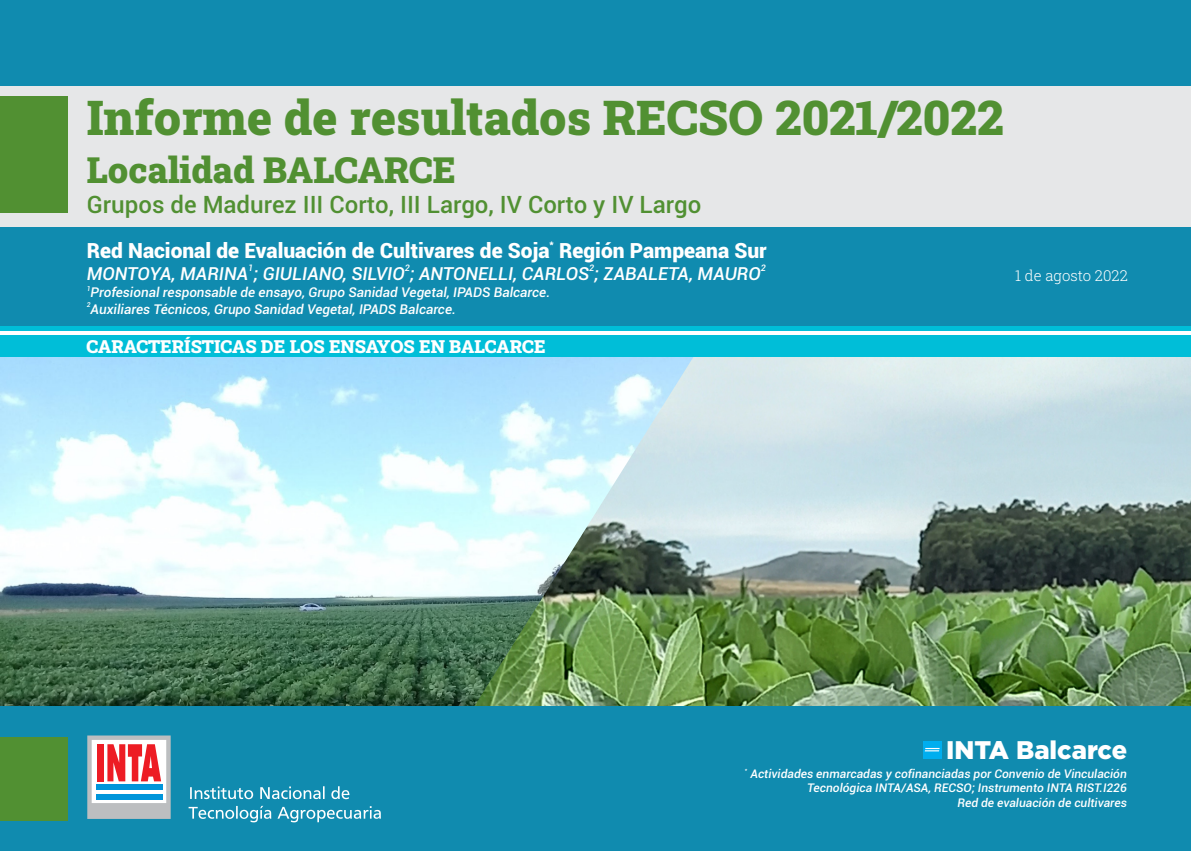
<style>
.page{position:relative;width:1191px;height:851px;background:#fff}
.page>*{position:absolute;margin:0;border:0;box-sizing:border-box;transform-origin:0 0}
.t1{font:900 48px "Roboto Slab";color:#519032}
.t2{font:900 36px "Roboto Slab";color:#519032}
.t3{font:25.5px "Arial";color:#fff}
.t4{font:italic 500 24px "Roboto";color:#519032}
.t5{font:900 21px "Roboto";color:#fff}
.t6{font:italic 500 18px "Roboto";color:#fff}
.t7{font:900 18px "Roboto Slab";color:#fff}
.t8{font:300 15px "Roboto Slab";color:#fff}
.t9{font:italic 500 13.5px "Roboto";color:#fff}
.t10{font:italic 500 12px/14.4px "Roboto";color:#fff;text-align:right}
.t11{font:900 10.5px "Roboto";color:#fff}
.t12{font:italic 500 9px "Roboto";color:#fff}
.t13{font:italic 500 6.75px "Roboto";color:#fff}
.t14{font:italic 500 6px "Roboto";color:#fff}
</style>
<div class="page">
<img style="left:693px;top:356px;width:498px;height:350px">
<img style="left:0;top:356px;width:693px;height:350px">
<div style="left:0;top:706px;width:1191px;height:144px;background:#108baf"></div>
<div style="left:0;top:737px;width:68px;height:83px;background:#519032"></div>
<svg style="left:87px;top:735px;width:84px;height:83px;background:#c5a7b2"></svg>
<svg style="left:189px;top:786px;width:192px;height:36px"></svg>
<div style="left:0;top:0;width:1191px;height:327px;background:#e6e7e8"></div>
<div style="left:0;top:227px;width:1191px;height:100px;background:#108baf"></div>
<div style="left:0;top:335px;width:1191px;height:21px;background:#00bed8"></div>
<hr style="left:0;top:327px;width:1191px;height:4px;background:#00bed8">
<div style="left:923px;top:740px;width:18px;height:18px;background:#00aeef"></div>
<svg style="left:924px;top:747px;width:15px;height:4px"></svg>
<div style="left:0;top:0;width:1191px;height:85px;background:#108baf"></div>
<div style="left:0;top:96px;width:68px;height:116px;background:#519032"></div>
<h1 class="t1" style="left:87px;top:85px;width:918px">Informe de resultados RECSO 2021/2022</h1>
<h2 class="t2" style="left:87px;top:145px;width:370px">Localidad BALCARCE</h2>
<h3 class="t4" style="left:87px;top:195px;width:616px">Grupos de Madurez III Corto, III Largo, IV Corto y IV Largo</h3>
<h3 class="t5" style="left:87px;top:242px;width:681px">Red Nacional de Evaluación de Cultivares de Soja Región Pampeana Sur</h3>
<p class="t12" style="left:248px;top:264px;width:7px">1</p>
<p class="t12" style="left:405px;top:264px;width:7px">2</p>
<p class="t12" style="left:589px;top:264px;width:7px">2</p>
<p class="t12" style="left:761px;top:264px;width:7px">2</p>
<p class="t11" style="left:549px;top:239px;width:6px">*</p>
<h3 class="t6" style="left:87px;top:266px;width:675px">MONTOYA, MARINA ; GIULIANO, SILVIO ; ANTONELLI, CARLOS ; ZABALETA, MAURO</h3>
<p class="t13" style="left:87px;top:285px;width:5px">1</p>
<p class="t9" style="left:91px;top:287px;width:461px">Profesional responsable de ensayo, Grupo Sanidad Vegetal, IPADS Balcarce.</p>
<p class="t13" style="left:87px;top:301px;width:5px">2</p>
<p class="t9" style="left:91px;top:303px;width:367px">Auxiliares Técnicos, Grupo Sanidad Vegetal, IPADS Balcarce.</p>
<h3 class="t7" style="left:86px;top:334px;width:460px">CARACTERÍSTICAS DE LOS ENSAYOS EN BALCARCE</h3>
<p class="t8" style="left:1015px;top:265px;width:114px">1 de agosto 2022</p>
<h3 class="t3" style="left:946px;top:734px;width:183px">INTA Balcarce</h3>
<p class="t14" style="left:745px;top:767px;width:4px">*</p>
<p class="t10" style="left:750px;top:767px;width:378px">Actividades enmarcadas y cofinanciadas por Convenio de Vinculación<br>Tecnológica INTA/ASA, RECSO; Instrumento INTA RIST.I226<br>Red de evaluación de cultivares</p>
</div>
